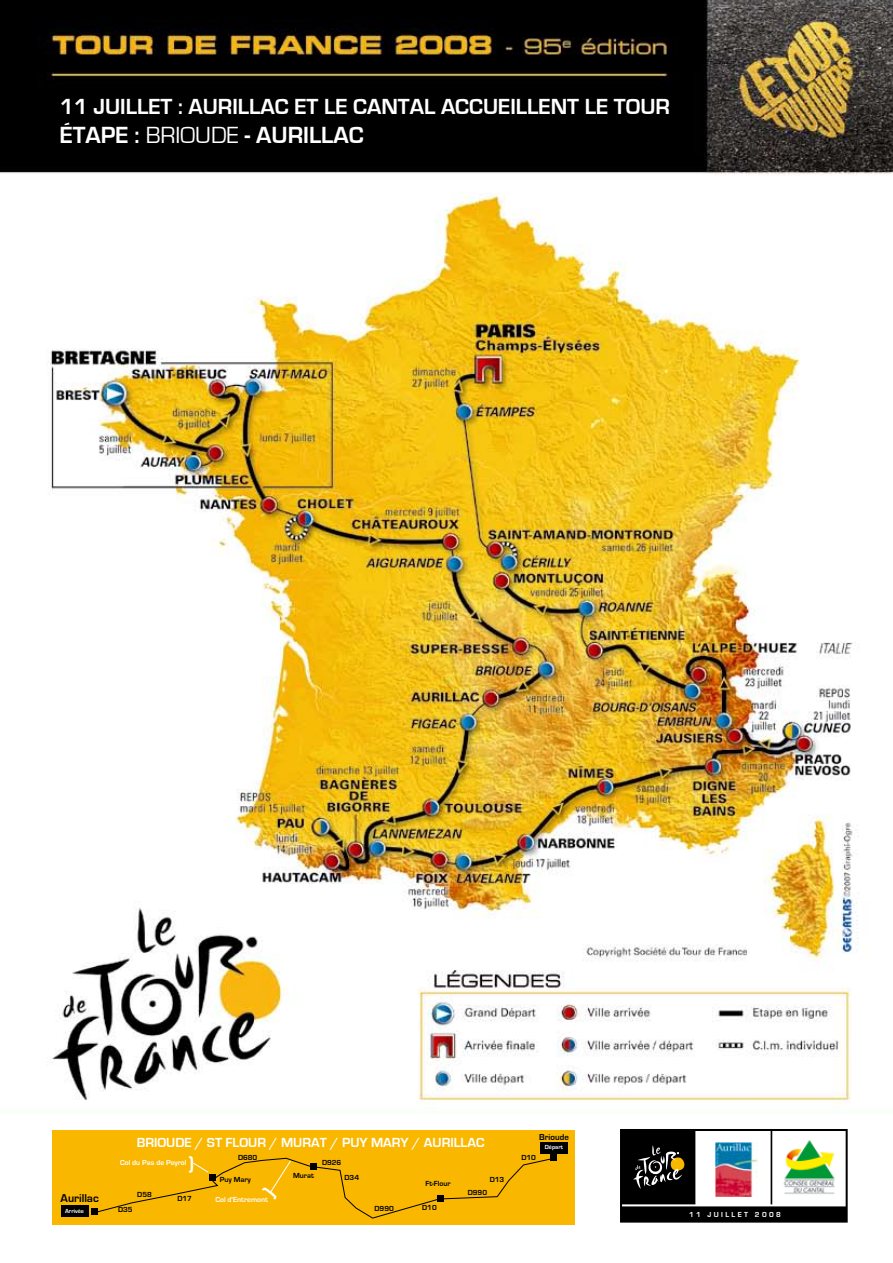
<style>
.page{position:relative;width:893px;height:1263px;background:#fff}
.page>*{position:absolute;margin:0;border:0;box-sizing:border-box;transform-origin:0 0}
.t1{font:700 24.15px "Eurostile";color:#fff}
.t2{font:700 22.5px "Eurostile";color:#fff}
.t3{font:700 18.9px "Eurostile";color:#fff}
.t4{font:700 13.5px "Eurostile";color:#fff}
.t5{font:700 11.7px "Eurostile";color:#000}
.t6{font:700 8.85px "Eurostile";color:#000}
.t7{font:700 7.5px "Eurostile";color:#000}
.t8{font:700 7.5px "Eurostile";color:#fff}
.t9{font:700 7.5px "Eurostile";letter-spacing:.32em;color:#fff}
.t10{font:700 6px "Eurostile";color:#fff}
.s1{font-weight:400}
</style>
<div class="page">
<img style="left:0;top:0;width:893px;height:1112px">
<div style="left:52px;top:1130px;width:523px;height:94px;background:#f9b700"></div>
<div style="left:91px;top:1208px;width:7px;height:6px;background:#000"></div>
<div style="left:550px;top:1154px;width:7px;height:7px;background:#000"></div>
<div style="left:540px;top:1142px;width:28px;height:11px;background:#000"></div>
<div style="left:61px;top:1206px;width:27px;height:11px;background:#000"></div>
<div style="left:621px;top:1205px;width:226px;height:17px;background:#000"></div>
<div style="left:621px;top:1129px;width:75px;height:75px;background:#000"></div>
<svg style="left:633px;top:1145px;width:52px;height:44px"></svg>
<hr style="left:695px;top:1130px;width:2px;height:75px;background:#fff">
<hr style="left:771px;top:1130px;width:1px;height:75px;background:#000">
<hr style="left:621px;top:1204px;width:226px;height:2px;background:#fff">
<div style="left:620px;top:1129px;width:228px;height:93px;border:2px solid #000"></div>
<img style="left:783px;top:1140px;width:52px;height:54px">
<img style="left:716px;top:1142px;width:42px;height:54px">
<svg style="left:95px;top:1157px;width:455px;height:62px"></svg>
<h2 class="t2" style="left:60px;top:94px;width:157px">11 JUILLET : Aurillac</h2>
<h2 class="t2" style="left:294px;top:94px;width:161px">et LE CANTAL accueillent</h2>
<h2 class="t2" style="left:585px;top:94px;width:44px">le tour</h2>
<h1 class="t1" style="left:60px;top:122px;width:28px">étape</h1>
<h1 class="t1" style="left:135px;top:122px;width:231px">: <span class="s1">BRIOUDE</span> - AURILLAC</h1>
<h3 class="t5" style="left:61px;top:1192px;width:40px">Aurillac</h3>
<p class="t10" style="left:65px;top:1207px;width:21px">Arrivée</p>
<h3 class="t4" style="left:137px;top:1135px;width:349px">BRIOUDE / ST FLOUR / MURAT / PUY MARY / AURILLAC</h3>
<p class="t8" style="left:120px;top:1159px;width:68px">Col du Pas de Peyrol</p>
<h3 class="t3" style="left:194px;top:1176px;width:7px;rotate:-180deg">(</h3>
<p class="t7" style="left:238px;top:1153px;width:21px">D680</p>
<p class="t7" style="left:220px;top:1175px;width:32px">Puy Mary</p>
<p class="t7" style="left:293px;top:1171px;width:22px">Murat</p>
<p class="t7" style="left:322px;top:1159px;width:21px">D926</p>
<p class="t7" style="left:345px;top:1174px;width:16px">D34</p>
<p class="t7" style="left:425px;top:1179px;width:27px">Ft-Flour</p>
<p class="t7" style="left:490px;top:1175px;width:16px">D13</p>
<p class="t7" style="left:137px;top:1190px;width:16px">D58</p>
<p class="t7" style="left:177px;top:1194px;width:16px">D17</p>
<p class="t8" style="left:215px;top:1196px;width:54px">Col d'Entremont</p>
<p class="t7" style="left:468px;top:1189px;width:21px">D990</p>
<p class="t7" style="left:118px;top:1205px;width:16px">D35</p>
<p class="t7" style="left:375px;top:1204px;width:21px">D990</p>
<p class="t7" style="left:422px;top:1203px;width:16px">D10</p>
<p class="t6" style="left:539px;top:1132px;width:31px">Brioude</p>
<p class="t7" style="left:521px;top:1153px;width:16px">D10</p>
<p class="t10" style="left:545px;top:1144px;width:20px">Départ</p>
<p class="t9" style="left:689px;top:1210px;width:93px">11 JUILLET 2008</p>
</div>
